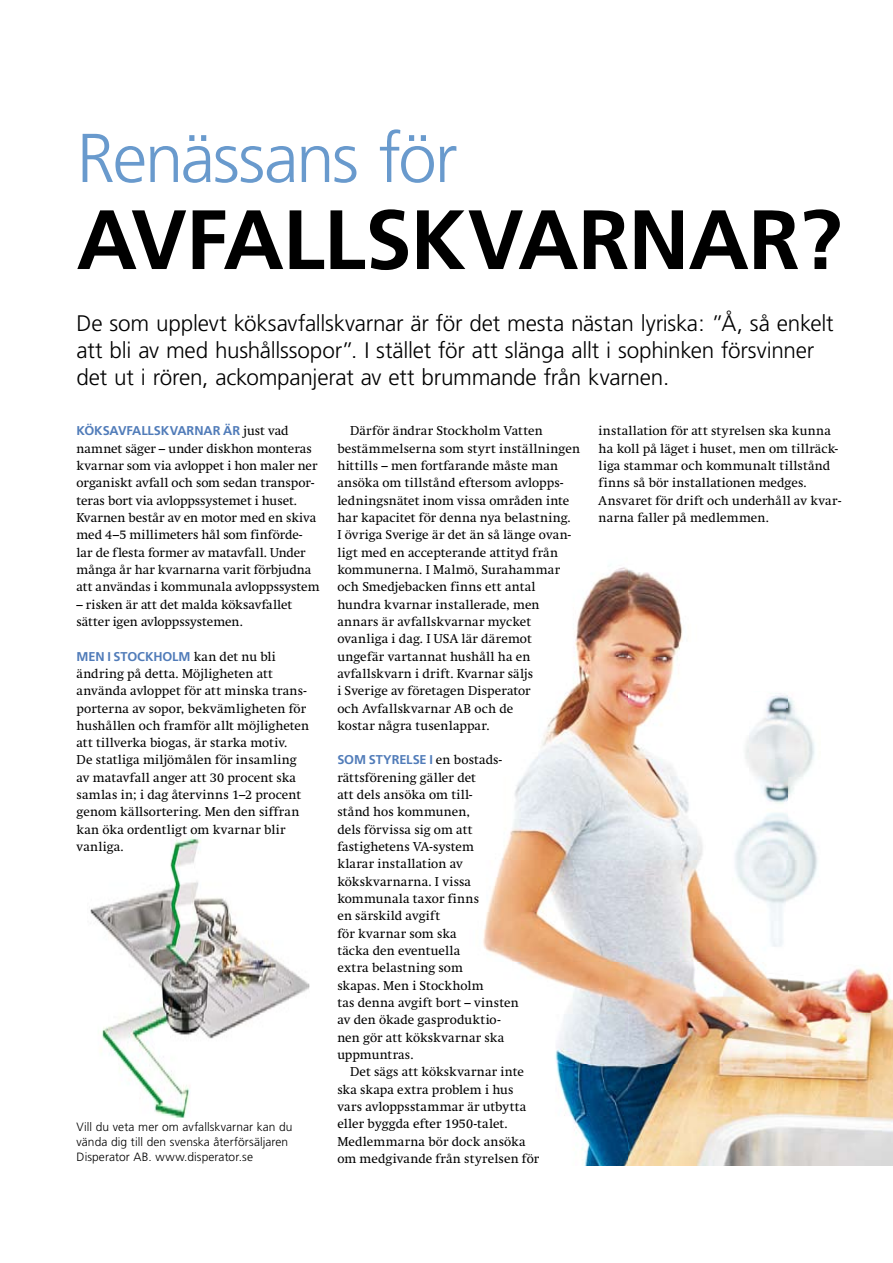
<style>
.page{position:relative;width:893px;height:1263px;background:#fff}
.page>*{position:absolute;margin:0;border:0;box-sizing:border-box;transform-origin:0 0}
.t1{font:700 84px "Frutiger";letter-spacing:-.015em;color:#000}
.t2{font:300 69px "Frutiger";letter-spacing:-.03em;color:#699acd}
.t3{font:300 22.5px/27px "Frutiger";letter-spacing:-.01em;color:#000}
.t4{font:12.75px/17.4px "Swift";letter-spacing:.01em;color:#000}
.t5{font:700 12.75px "Frutiger";letter-spacing:-.01em;color:#517cb9}
.t6{font:300 12px/15px "Frutiger";letter-spacing:.005em;color:#000}
.s1{font-family:"Swift";font-weight:400;color:#000}
</style>
<div class="page">
<img style="left:90px;top:838px;width:220px;height:279px">
<img style="left:483px;top:564px;width:410px;height:602px">
<div style="left:721px;top:538px;width:125px;height:152px;background:#fff"></div>
<h2 class="t2" style="left:77px;top:119px;width:383px">renässans för</h2>
<h1 class="t1" style="left:77px;top:190px;width:767px">AVFALLSKVARNAR?</h1>
<h3 class="t3" style="left:77px;top:309px;width:759px">De som upplevt köksavfallskvarnar är för det mesta nästan lyriska: ”Å, så enkelt att bli av med hushållssopor”. i stället för att slänga allt i sophinken försvinner det ut i rören, ackompanjerat av ett brummande från kvarnen.</h3>
<p class="t5" style="left:77px;top:423px;width:213px">KÖKSAVFALLSKVARNAR ÄR <span class="s1">just vad</span></p>
<p class="t4" style="left:77px;top:440px;width:244px">namnet säger – under diskhon monteras kvarnar som via avloppet i hon maler ner organiskt avfall och som sedan transpor&shy;teras bort via avloppssystemet i huset.<br>Kvarnen består av en motor med en skiva med 4–5 millimeters hål som finförde&shy;lar de flesta former av matavfall. Under många år har kvarnarna varit förbjudna att användas i kommunala avloppssystem</p>
<p class="t4" style="left:77px;top:595px;width:217px">– risken är att det malda köksavfallet sätter igen avloppssystemen.</p>
<p class="t5" style="left:77px;top:649px;width:201px">MEN I STOCKHOLM <span class="s1">kan det nu bli</span></p>
<p class="t4" style="left:77px;top:665px;width:234px">ändring på detta. Möjligheten att använda avloppet för att minska trans&shy;porterna av sopor, bekvämligheten för hushållen och framför allt möjligheten att tillverka biogas, är starka motiv.<br>De statliga miljömålen för insamling av matavfall anger att 30 procent ska samlas in; i dag återvinns 1–2 procent genom källsortering. Men den siffran kan öka ordentligt om kvarnar blir vanliga.</p>
<p class="t6" style="left:77px;top:1119px;width:218px">vill du veta mer om avfallskvarnar kan du vända dig till den svenska återförsäljaren<br>Disperator AB. www.disperator.se</p>
<p class="t4" style="left:337px;top:422px;width:244px;text-indent:13px">Därför ändrar Stockholm Vatten bestämmelserna som styrt inställningen hittills – men fortfarande måste man ansöka om tillstånd eftersom avlopps&shy;ledningsnätet inom vissa områden inte har kapacitet för denna nya belastning.<br>I övriga Sverige är det än så länge ovan&shy;ligt med en accepterande attityd från kommunerna. I Malmö, Surahammar och Smedjebacken finns ett antal hundra kvarnar installerade, men annars är avfallskvarnar mycket ovanliga i dag. I USA lär däremot ungefär vartannat hushåll ha en avfallskvarn i drift. Kvarnar säljs<br>i Sverige av företagen Disperator<br>och Avfallskvarnar AB och de<br>kostar några tusenlappar.</p>
<p class="t5" style="left:337px;top:752px;width:166px">SOM STYRELSE I <span class="s1">en bostads-</span></p>
<p class="t4" style="left:337px;top:769px;width:183px">rättsförening gäller det<br>att dels ansöka om till-<br>stånd hos kommunen,<br>dels förvissa sig om att fastighetens VA-system<br>klarar installation av kökskvarnarna. I vissa kommunala taxor finns<br>en särskild avgift<br>för kvarnar som ska<br>täcka den eventuella<br>extra belastning som<br>skapas. Men i Stockholm<br>tas denna avgift bort – vinsten av den ökade gasproduktio&shy;nen gör att kökskvarnar ska uppmuntras.</p>
<p class="t4" style="left:337px;top:1063px;width:203px;text-indent:13px">Det sägs att kökskvarnar inte ska skapa extra problem i hus vars avloppsstammar är utbytta eller byggda efter 1950-talet.<br>Medlemmarna bör dock ansöka om medgivande från styrelsen för</p>
<p class="t4" style="left:599px;top:422px;width:244px">installation för att styrelsen ska kunna ha koll på läget i huset, men om tillräck&shy;liga stammar och kommunalt tillstånd finns så bör installationen medges.<br>Ansvaret för drift och underhåll av kvar&shy;narna faller på medlemmen.</p>
</div>
